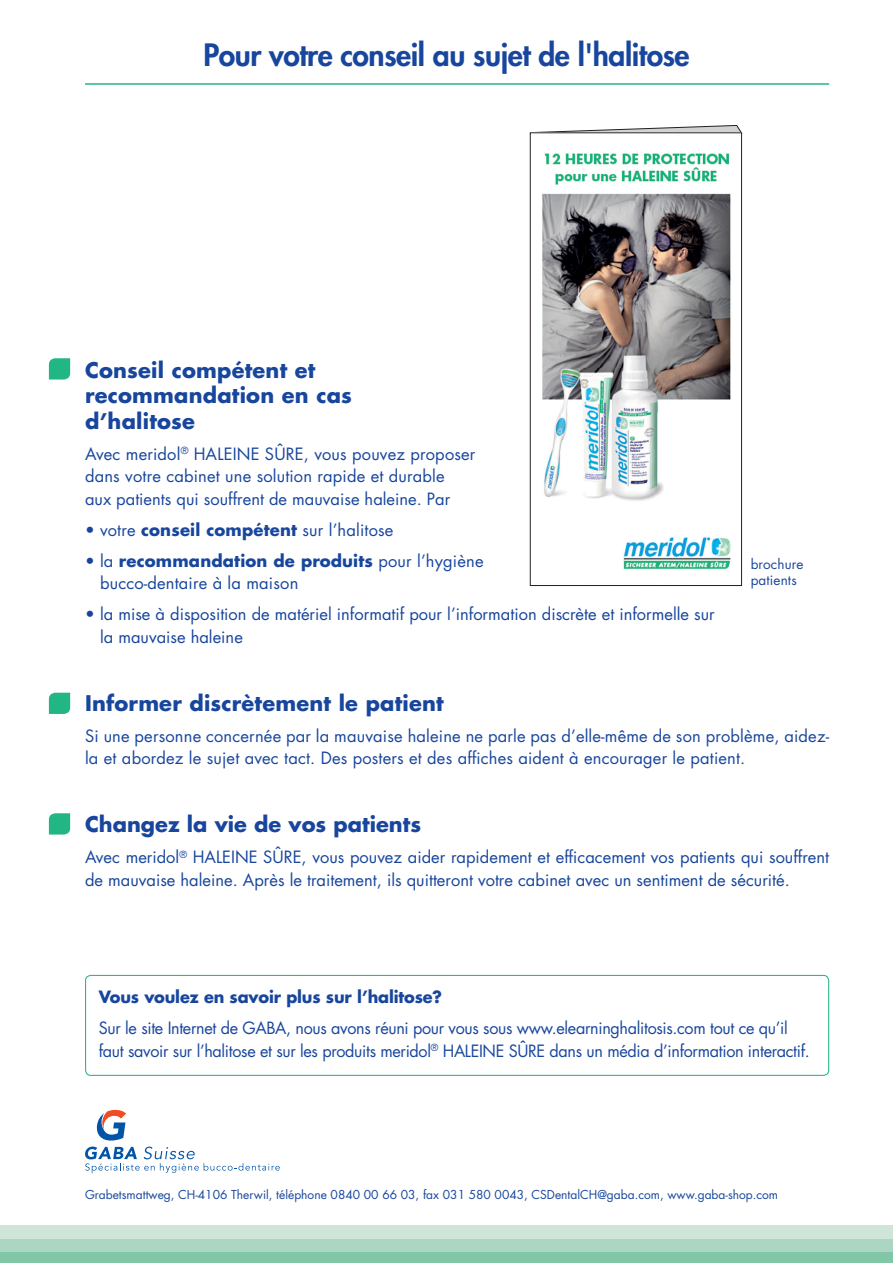
<style>
.page{position:relative;width:893px;height:1263px;background:#fff}
.page>*{position:absolute;margin:0;border:0;box-sizing:border-box;transform-origin:0 0}
.t1{font:800 30px "Futura";letter-spacing:-.015em;color:#18469d}
.t2{font:700 21px/25.5px "Futura";letter-spacing:.01em;color:#18469d}
.t3{font:16.5px/22.5px "Futura";color:#18469d}
.t4{font:16.5px/22.5px "Futura";letter-spacing:-.02em;color:#18469d}
.t5{font:700 16.5px "Futura";letter-spacing:-.01em;color:#18469d}
.t6{font:13.5px/16.5px "Futura";letter-spacing:.01em;color:#18469d}
.t7{font:12px "Futura";color:#18469d}
.s1{font-weight:700}
</style>
<div class="page">
<svg style="left:85px;top:1146px;width:195px;height:27px"></svg>
<svg style="left:96px;top:1110px;width:30px;height:30px"></svg>
<div style="left:85px;top:975px;width:744px;height:101px;border:1px solid #22b684;border-radius:5px"></div>
<hr style="left:85px;top:83px;width:744px;height:2px;background:#22b684">
<svg style="left:535px;top:125px;width:207px;height:7px"></svg>
<img style="left:542px;top:153px;width:189px;height:417px">
<div style="left:530px;top:132px;width:212px;height:454px;border:1px solid #231f20"></div>
<div style="left:0;top:1226px;width:893px;height:13px;background:#cee5d8"></div>
<div style="left:0;top:1239px;width:893px;height:13px;background:#acd5c3"></div>
<div style="left:0;top:1252px;width:893px;height:11px;background:#82c6a8"></div>
<svg style="left:49px;top:358px;width:21px;height:21px"></svg>
<svg style="left:49px;top:693px;width:21px;height:21px"></svg>
<svg style="left:49px;top:813px;width:21px;height:21px"></svg>
<h1 class="t1" style="left:203px;top:35px;width:488px">Pour votre conseil au sujet de l'halitose</h1>
<p class="t2" style="left:85px;top:357px;width:268px">Conseil compétent et recommandation en cas d’halitose</p>
<p class="t3" style="left:85px;top:442px;width:392px">Avec meridol<sup>®</sup> HALEINE SÛRE, vous pouvez proposer dans votre cabinet une solution rapide et durable<br>aux patients qui souffrent de mauvaise haleine. Par</p>
<p class="t3" style="left:85px;top:518px;width:310px">• votre <span class="s1">conseil compétent</span> sur l’halitose</p>
<p class="t3" style="left:100px;top:549px;width:385px;text-indent:-15px">• la <span class="s1">recommandation de produits</span> pour l’hygiène bucco-dentaire à la maison</p>
<p class="t3" style="left:100px;top:603px;width:616px;text-indent:-15px">• la mise à disposition de matériel informatif pour l’information discrète et informelle sur la mauvaise haleine</p>
<p class="t6" style="left:751px;top:555px;width:54px">brochure patients</p>
<p class="t2" style="left:85px;top:690px;width:360px">Informer discrètement le patient</p>
<p class="t3" style="left:85px;top:724px;width:746px">Si une personne concernée par la mauvaise haleine ne parle pas d’elle-même de son problème, aidez&shy;la et abordez le sujet avec tact. Des posters et des affiches aident à encourager le patient.</p>
<p class="t2" style="left:85px;top:811px;width:338px">Changez la vie de vos patients</p>
<p class="t3" style="left:85px;top:846px;width:746px">Avec meridol<sup>®</sup> HALEINE SÛRE, vous pouvez aider rapidement et efficacement vos patients qui souffrent de mauvaise haleine. Après le traitement, ils quitteront votre cabinet avec un sentiment de sécurité.</p>
<p class="t5" style="left:99px;top:986px;width:345px">Vous voulez en savoir plus sur l’halitose?</p>
<p class="t4" style="left:99px;top:1017px;width:712px">Sur le site Internet de GABA, nous avons réuni pour vous sous www.elearninghalitosis.com tout ce qu’il faut savoir sur l’halitose et sur les produits meridol<sup>®</sup> HALEINE SÛRE dans un média d’information interactif.</p>
<p class="t7" style="left:85px;top:1186px;width:695px">Grabetsmattweg, CH-4106 Therwil, téléphone 0840 00 66 03, fax 031 580 0043, CSDentalCH@gaba.com, www.gaba-shop.com</p>
</div>
